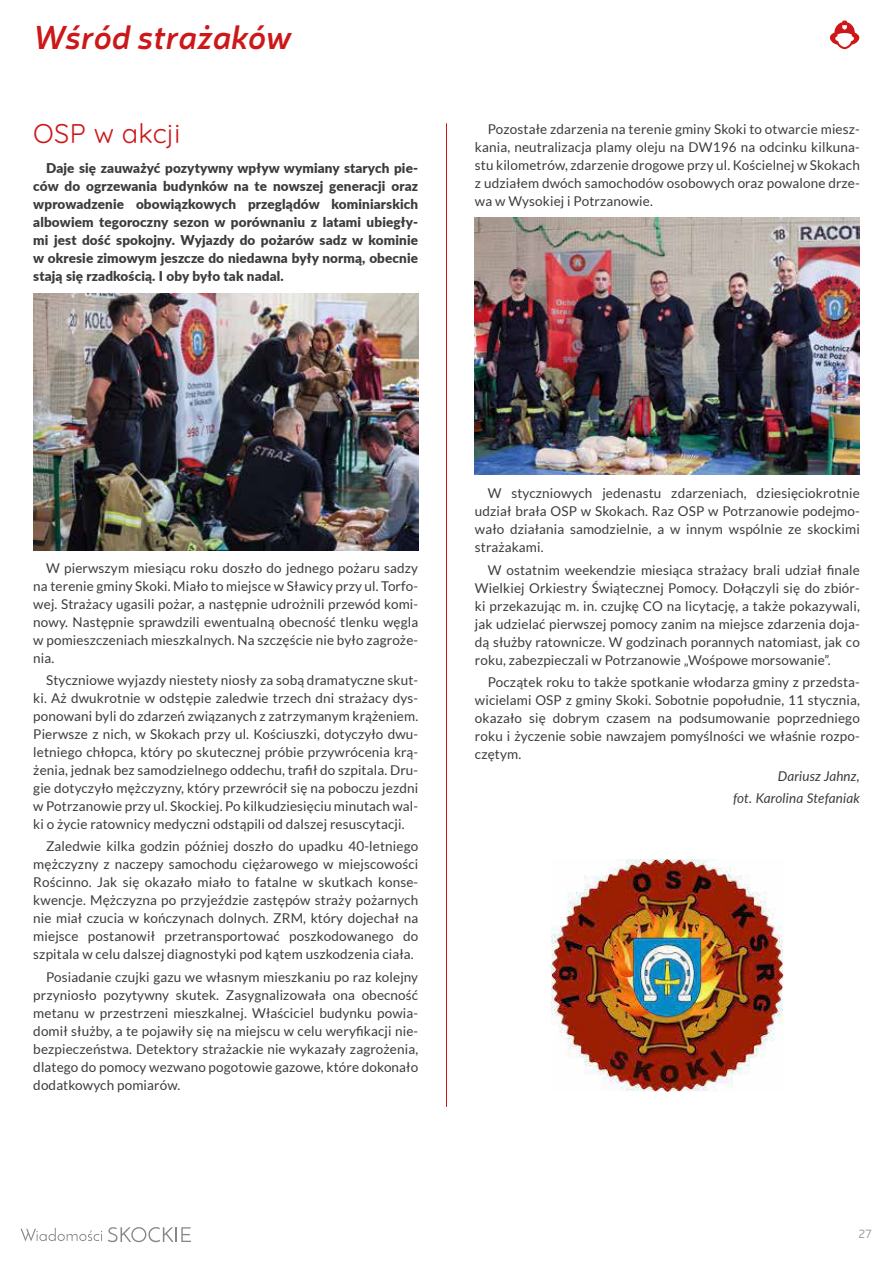
<style>
.page{position:relative;width:893px;height:1263px;background:#fff}
.page>*{position:absolute;margin:0;border:0;box-sizing:border-box;transform-origin:0 0}
.t1{font:italic 600 33px "Neris";letter-spacing:-.01em;color:#cd1719}
.t2{font:27px "Quicksand";letter-spacing:.01em;color:#cd1719}
.t3{font:13.5px/18px "Lato";letter-spacing:.01em;color:#3c3c3b;text-align:justify}
.t4{font:900 13.5px/18px "Lato";letter-spacing:.01em;color:#3c3c3b;text-align:justify}
.t5{font:italic 13.5px/22.2px "Lato";letter-spacing:.01em;color:#3c3c3b;text-align:right}
.t6{font:300 12px "Neris";color:#878787}
</style>
<div class="page">
<svg style="left:21px;top:1228px;width:81px;height:13px"></svg>
<svg style="left:108px;top:1227px;width:83px;height:15px"></svg>
<hr style="left:446px;top:123px;width:1px;height:984px;background:#cd1719">
<img style="left:551px;top:859px;width:232px;height:232px">
<svg style="left:830px;top:21px;width:29px;height:28px"></svg>
<img style="left:33px;top:293px;width:385px;height:257px">
<img style="left:475px;top:218px;width:384px;height:256px">
<h1 class="t1" style="left:33px;top:14px;width:260px">Wśród strażaków</h1>
<h2 class="t2" style="left:33px;top:112px;width:148px">OSP w akcji</h2>
<p class="t4" style="left:33px;top:158px;width:386px;text-indent:13px">Daje się zauważyć pozytywny wpływ wymiany starych pie&shy;ców do ogrzewania budynków na te nowszej generacji oraz wprowadzenie obowiązkowych przeglądów kominiarskich albowiem tegoroczny sezon w porównaniu z latami ubiegły&shy;mi jest dość spokojny. Wyjazdy do pożarów sadz w kominie w okresie zimowym jeszcze do niedawna były normą, obecnie stają się rzadkością. I oby było tak nadal.</p>
<p class="t3" style="left:475px;top:120px;width:386px;text-indent:13px">Pozostałe zdarzenia na terenie gminy Skoki to otwarcie miesz&shy;kania, neutralizacja plamy oleju na DW196 na odcinku kilkuna&shy;stu kilometrów, zdarzenie drogowe przy ul. Kościelnej w Skokach z udziałem dwóch samochodów osobowych oraz powalone drze&shy;wa w Wysokiej i Potrzanowie.</p>
<p class="t3" style="left:33px;top:559px;width:386px;text-indent:13px">W pierwszym miesiącu roku doszło do jednego pożaru sadzy na terenie gminy Skoki. Miało to miejsce w Sławicy przy ul. Torfo&shy;wej. Strażacy ugasili pożar, a następnie udrożnili przewód komi&shy;nowy. Następnie sprawdzili ewentualną obecność tlenku węgla w pomieszczeniach mieszkalnych. Na szczęście nie było zagroże&shy;nia.</p>
<p class="t3" style="left:33px;top:671px;width:386px;text-indent:13px">Styczniowe wyjazdy niestety niosły za sobą dramatyczne skut&shy;ki. Aż dwukrotnie w odstępie zaledwie trzech dni strażacy dys&shy;ponowani byli do zdarzeń związanych z zatrzymanym krążeniem.<br>Pierwsze z nich, w Skokach przy ul. Kościuszki, dotyczyło dwu&shy;letniego chłopca, który po skutecznej próbie przywrócenia krą&shy;żenia, jednak bez samodzielnego oddechu, trafił do szpitala. Dru&shy;gie dotyczyło mężczyzny, który przewrócił się na poboczu jezdni w Potrzanowie przy ul. Skockiej. Po kilkudziesięciu minutach wal&shy;ki o życie ratownicy medyczni odstąpili od dalszej resuscytacji.</p>
<p class="t3" style="left:33px;top:837px;width:386px;text-indent:13px">Zaledwie kilka godzin później doszło do upadku 40-letniego mężczyzny z naczepy samochodu ciężarowego w miejscowości Rościnno. Jak się okazało miało to fatalne w skutkach konse&shy;kwencje. Mężczyzna po przyjeździe zastępów straży pożarnych nie miał czucia w kończynach dolnych. ZRM, który dojechał na miejsce postanowił przetransportować poszkodowanego do szpitala w celu dalszej diagnostyki pod kątem uszkodzenia ciała.</p>
<p class="t3" style="left:33px;top:967px;width:386px;text-indent:13px">Posiadanie czujki gazu we własnym mieszkaniu po raz kolejny przyniosło pozytywny skutek. Zasygnalizowała ona obecność metanu w przestrzeni mieszkalnej. Właściciel budynku powia&shy;domił służby, a te pojawiły się na miejscu w celu weryfikacji nie&shy;bezpieczeństwa. Detektory strażackie nie wykazały zagrożenia, dlatego do pomocy wezwano pogotowie gazowe, które dokonało dodatkowych pomiarów.</p>
<p class="t3" style="left:475px;top:484px;width:386px;text-indent:13px">W styczniowych jedenastu zdarzeniach, dziesięciokrotnie udział brała OSP w Skokach. Raz OSP w Potrzanowie podejmo&shy;wało działania samodzielnie, a w innym wspólnie ze skockimi strażakami.</p>
<p class="t3" style="left:475px;top:561px;width:386px;text-indent:13px">W ostatnim weekendzie miesiąca strażacy brali udział finale Wielkiej Orkiestry Świątecznej Pomocy. Dołączyli się do zbiór&shy;ki przekazując m. in. czujkę CO na licytację, a także pokazywali, jak udzielać pierwszej pomocy zanim na miejsce zdarzenia doja&shy;dą służby ratownicze. W godzinach porannych natomiast, jak co roku, zabezpieczali w Potrzanowie „Wośpowe morsowanie”.</p>
<p class="t3" style="left:475px;top:673px;width:386px;text-indent:13px">Początek roku to także spotkanie włodarza gminy z przedsta&shy;wicielami OSP z gminy Skoki. Sobotnie popołudnie, 11 stycznia, okazało się dobrym czasem na podsumowanie poprzedniego roku i życzenie sobie nawzajem pomyślności we właśnie rozpo&shy;czętym.</p>
<p class="t5" style="left:733px;top:765px;width:128px">Dariusz Jahnz,<br>fot. Karolina Stefaniak</p>
<p class="t6" style="left:858px;top:1226px;width:15px">27</p>
</div>
